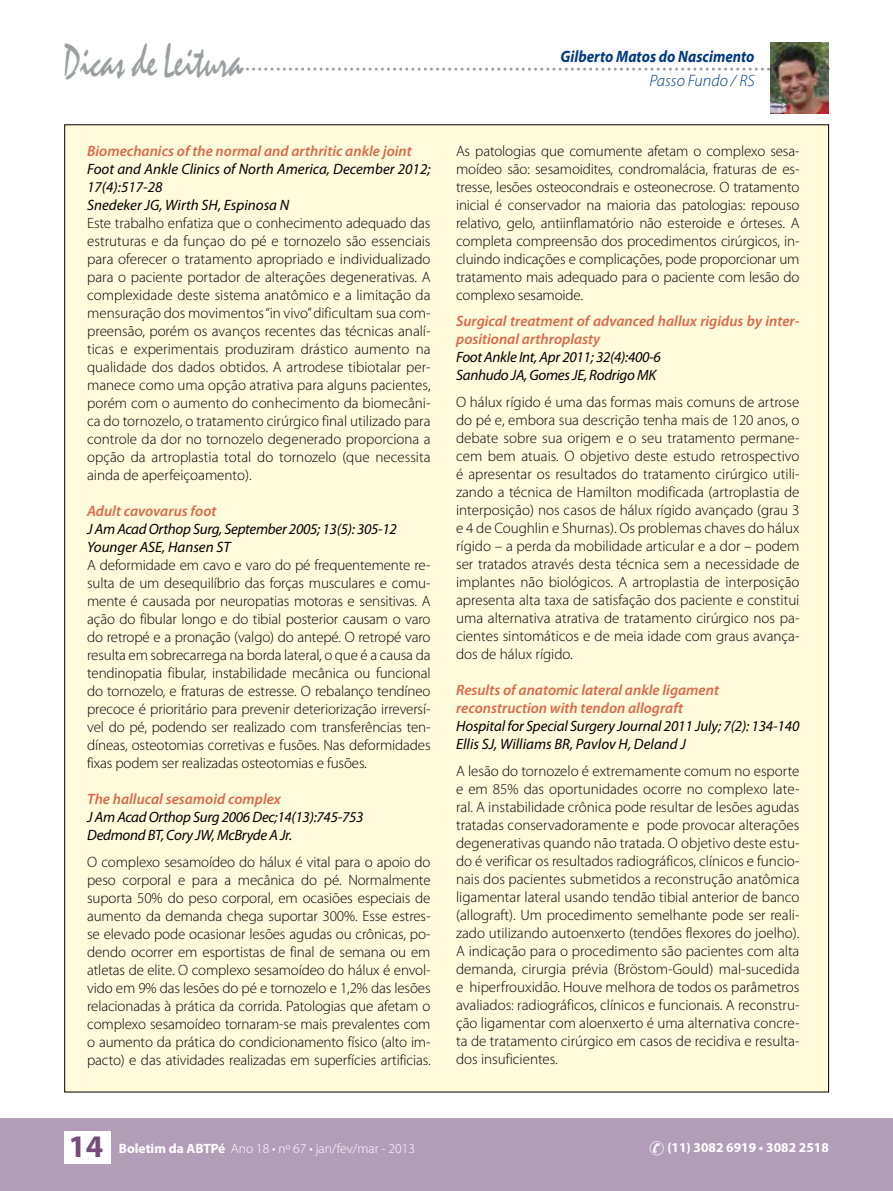
<style>
.page{position:relative;width:893px;height:1191px;background:#fff}
.page>*{position:absolute;margin:0;border:0;box-sizing:border-box;transform-origin:0 0}
.t1{font:46.5px "Mistral";color:#9c9e9f;scale:.7 1}
.t2{font:700 31.5px "Myriad Pro";color:#774c7b}
.t3{font:italic 700 16.5px "Myriad Pro";color:#003882;scale:.9 1}
.t4{font:italic 300 16.5px "Myriad Pro";color:#003882}
.t5{font:300 15px/18px "Myriad Pro";letter-spacing:-.01em;color:#000;text-align:justify}
.t6{font:italic 15px/18px "Myriad Pro";letter-spacing:-.01em;color:#000}
.t7{font:italic 600 15px/18px "Myriad Pro";color:#db684a}
.t8{font:300 13.5px "Myriad Pro";color:#fff}
.t9{font:700 13.5px "Myriad Pro";color:#fff}
.s1{font-weight:700}
</style>
<div class="page">
<div style="left:0;top:1119px;width:893px;height:72px;background:#b39eba"></div>
<div style="left:64px;top:1131px;width:46px;height:32px;background:#fff"></div>
<div style="left:65px;top:125px;width:764px;height:967px;background:#fffbdb"></div>
<svg style="left:241px;top:68px;width:529px;height:3px"></svg>
<img style="left:770px;top:43px;width:59px;height:71px">
<h1 class="t1" style="left:64px;top:34px;width:256px">Dicas de Leitura</h1>
<p class="t3" style="left:560px;top:46px;width:217px">Gilberto Matos do Nascimento</p>
<p class="t4" style="left:649px;top:71px;width:107px">Passo Fundo / RS</p>
<p class="t7" style="left:87px;top:141px;width:326px">Biomechanics of the normal and arthritic ankle joint</p>
<p class="t6" style="left:87px;top:160px;width:345px">Foot and Ankle Clinics of North America, December 2012;<br>17(4):517-28<br>Snedeker JG, Wirth SH, Espinosa N</p>
<p class="t5" style="left:87px;top:214px;width:345px">Este trabalho enfatiza que o conhecimento adequado das estruturas e da funçao do pé e tornozelo são essenciais para oferecer o tratamento apropriado e individualizado para o paciente portador de alterações degenerativas. A complexidade deste sistema anatômico e a limitação da mensuração dos movimentos “in vivo” dificultam sua com&shy;preensão, porém os avanços recentes das técnicas analí&shy;ticas e experimentais produziram drástico aumento na qualidade dos dados obtidos. A artrodese tibiotalar per&shy;manece como uma opção atrativa para alguns pacientes, porém com o aumento do conhecimento da biomecâni&shy;ca do tornozelo, o tratamento cirúrgico final utilizado para controle da dor no tornozelo degenerado proporciona a opção da artroplastia total do tornozelo (que necessita ainda de aperfeiçoamento).</p>
<p class="t7" style="left:87px;top:501px;width:131px">Adult cavovarus foot</p>
<p class="t6" style="left:87px;top:520px;width:311px">J Am Acad Orthop Surg, September 2005; 13(5): 305-12<br>Younger ASE, Hansen ST</p>
<p class="t5" style="left:87px;top:556px;width:345px">A deformidade em cavo e varo do pé frequentemente re&shy;sulta de um desequilíbrio das forças musculares e comu&shy;mente é causada por neuropatias motoras e sensitivas. A ação do fibular longo e do tibial posterior causam o varo do retropé e a pronação (valgo) do antepé. O retropé varo resulta em sobrecarrega na borda lateral, o que é a causa da tendinopatia fibular, instabilidade mecânica ou funcional do tornozelo, e fraturas de estresse. O rebalanço tendíneo precoce é prioritário para prevenir deteriorização irreversí&shy;vel do pé, podendo ser realizado com transferências ten&shy;díneas, osteotomias corretivas e fusões. Nas deformidades fixas podem ser realizadas osteotomias e fusões.</p>
<p class="t7" style="left:87px;top:789px;width:195px">The hallucal sesamoid complex</p>
<p class="t6" style="left:87px;top:808px;width:278px">J Am Acad Orthop Surg 2006 Dec;14(13):745-753<br>Dedmond BT, Cory JW, McBryde A Jr.</p>
<p class="t5" style="left:87px;top:852px;width:345px">O complexo sesamoídeo do hálux é vital para o apoio do peso corporal e para a mecânica do pé. Normalmente suporta 50% do peso corporal, em ocasiões especiais de aumento da demanda chega suportar 300%. Esse estres&shy;se elevado pode ocasionar lesões agudas ou crônicas, po&shy;dendo ocorrer em esportistas de final de semana ou em atletas de elite. O complexo sesamoídeo do hálux é envol&shy;vido em 9% das lesões do pé e tornozelo e 1,2% das lesões relacionadas à prática da corrida. Patologias que afetam o complexo sesamoídeo tornaram-se mais prevalentes com o aumento da prática do condicionamento físico (alto im&shy;pacto) e das atividades realizadas em superfícies artificias.</p>
<p class="t5" style="left:456px;top:142px;width:345px">As patologias que comumente afetam o complexo sesa&shy;moídeo são: sesamoidites, condromalácia, fraturas de es&shy;tresse, lesões osteocondrais e osteonecrose. O tratamento inicial é conservador na maioria das patologias: repouso relativo, gelo, antiinflamatório não esteroide e órteses. A completa compreensão dos procedimentos cirúrgicos, in&shy;cluindo indicações e complicações, pode proporcionar um tratamento mais adequado para o paciente com lesão do complexo sesamoide.</p>
<p class="t7" style="left:456px;top:312px;width:345px">Surgical treatment of advanced hallux rigidus by inter&shy;positional arthroplasty</p>
<p class="t6" style="left:456px;top:348px;width:206px">Foot Ankle Int, Apr 2011; 32(4):400-6<br>Sanhudo JA, Gomes JE, Rodrigo MK</p>
<p class="t5" style="left:456px;top:393px;width:345px">O hálux rígido é uma das formas mais comuns de artrose do pé e, embora sua descrição tenha mais de 120 anos, o debate sobre sua origem e o seu tratamento permane&shy;cem bem atuais. O objetivo deste estudo retrospectivo é apresentar os resultados do tratamento cirúrgico utili&shy;zando a técnica de Hamilton modificada (artroplastia de interposição) nos casos de hálux rígido avançado (grau 3 e 4 de Coughlin e Shurnas). Os problemas chaves do hálux rígido – a perda da mobilidade articular e a dor – podem ser tratados através desta técnica sem a necessidade de implantes não biológicos. A artroplastia de interposição apresenta alta taxa de satisfação dos paciente e constitui uma alternativa atrativa de tratamento cirúrgico nos pa&shy;cientes sintomáticos e de meia idade com graus avança&shy;dos de hálux rígido.</p>
<p class="t7" style="left:456px;top:680px;width:264px">Results of anatomic lateral ankle ligament reconstruction with tendon allograft</p>
<p class="t6" style="left:456px;top:717px;width:345px">Hospital for Special Surgery Journal 2011 July; 7(2): 134-140<br>Ellis SJ, Williams BR, Pavlov H, Deland J</p>
<p class="t5" style="left:456px;top:761px;width:345px">A lesão do tornozelo é extremamente comum no esporte e em 85% das oportunidades ocorre no complexo late&shy;ral. A instabilidade crônica pode resultar de lesões agudas tratadas conservadoramente e pode provocar alterações degenerativas quando não tratada. O objetivo deste estu&shy;do é verificar os resultados radiográficos, clínicos e funcio&shy;nais dos pacientes submetidos a reconstrução anatômica ligamentar lateral usando tendão tibial anterior de banco (allograft). Um procedimento semelhante pode ser reali&shy;zado utilizando autoenxerto (tendões flexores do joelho).<br>A indicação para o procedimento são pacientes com alta demanda, cirurgia prévia (Bröstom-Gould) mal-sucedida e hiperfrouxidão. Houve melhora de todos os parâmetros avaliados: radiográficos, clínicos e funcionais. A reconstru&shy;ção ligamentar com aloenxerto é uma alternativa concre&shy;ta de tratamento cirúrgico em casos de recidiva e resulta&shy;dos insuficientes.</p>
<h2 class="t2" style="left:68px;top:1126px;width:36px">14</h2>
<p class="t8" style="left:119px;top:1140px;width:298px"><span class="s1">Boletim da ABTPé</span> Ano 18 • nº 67 • jan/fev/mar - 2013</p>
<p class="t9" style="left:667px;top:1138px;width:163px">(11) 3082 6919 • 3082 2518</p>
</div>
